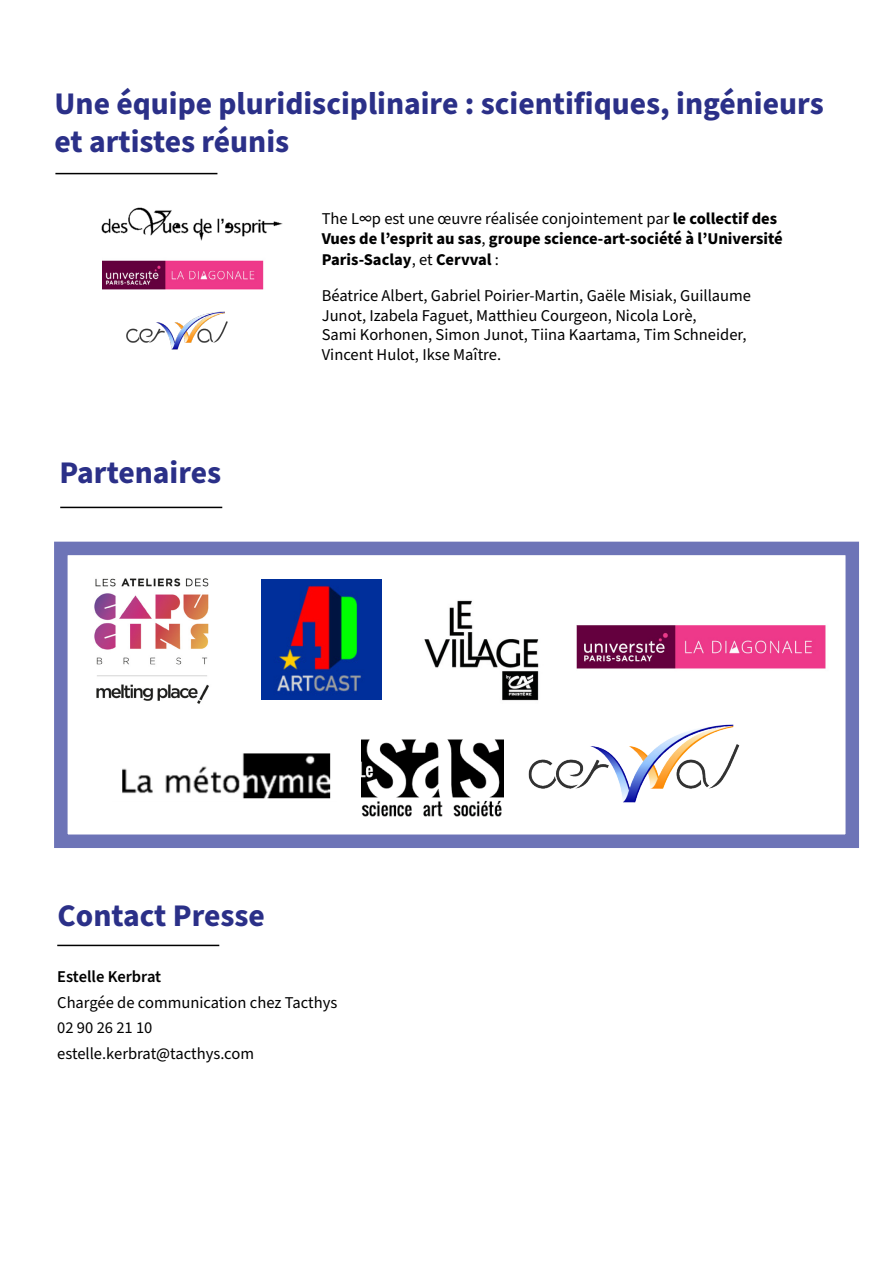
<style>
.page{position:relative;width:893px;height:1263px;background:#fff}
.page>*{position:absolute;margin:0;border:0;box-sizing:border-box;transform-origin:0 0}
.t1{font:700 31.5px/37.8px "Source Sans Pro";color:#2b3088}
.t2{font:16.5px/19.8px "Source Sans Pro";color:#000101}
.t3{font:700 16.5px/20.4px "Source Sans Pro";color:#000101}
.t4{font:600 16.5px "Source Sans Pro";color:#000101}
.s1{font-weight:400}
</style>
<div class="page">
<hr style="left:55px;top:173px;width:162px;height:1px;background:#000">
<img style="left:101px;top:207px;width:182px;height:34px">
<img style="left:126px;top:311px;width:102px;height:39px">
<img style="left:102px;top:260px;width:162px;height:30px">
<hr style="left:60px;top:507px;width:162px;height:1px;background:#000">
<img style="left:94px;top:578px;width:115px;height:126px">
<img style="left:262px;top:580px;width:120px;height:120px">
<img style="left:424px;top:600px;width:115px;height:101px">
<img style="left:576px;top:625px;width:250px;height:44px">
<img style="left:122px;top:753px;width:209px;height:46px">
<img style="left:361px;top:739px;width:142px;height:78px">
<img style="left:528px;top:724px;width:212px;height:79px">
<div style="left:54px;top:542px;width:805px;height:306px;border:14px solid #6d74b7"></div>
<hr style="left:57px;top:945px;width:162px;height:1px;background:#000">
<h1 class="t1" style="left:55px;top:86px;width:771px">Une équipe pluridisciplinaire : scientifiques, ingénieurs et artistes réunis</h1>
<h1 class="t1" style="left:59px;top:454px;width:163px">Partenaires</h1>
<p class="t3" style="left:322px;top:209px;width:463px"><span class="s1">The L∞p est une œuvre réalisée conjointement par</span> le collectif des<br>Vues de l’esprit au sas<span class="s1">,</span> groupe science-art-société à l’Université<br>Paris-Saclay<span class="s1">, et</span> Cervval <span class="s1">:</span></p>
<p class="t2" style="left:322px;top:286px;width:431px">Béatrice Albert, Gabriel Poirier-Martin, Gaële Misiak, Guillaume Junot, Izabela Faguet, Matthieu Courgeon, Nicola Lorè,<br>Sami Korhonen, Simon Junot, Tiina Kaartama, Tim Schneider, Vincent Hulot, Ikse Maître.</p>
<h1 class="t1" style="left:57px;top:898px;width:209px">Contact Presse</h1>
<p class="t4" style="left:57px;top:966px;width:106px">Estelle Kerbrat</p>
<p class="t2" style="left:57px;top:990px;width:282px;line-height:25.5px">Chargée de communication chez Tacthys<br>02 90 26 21 10 estelle.kerbrat@tacthys.com</p>
</div>
